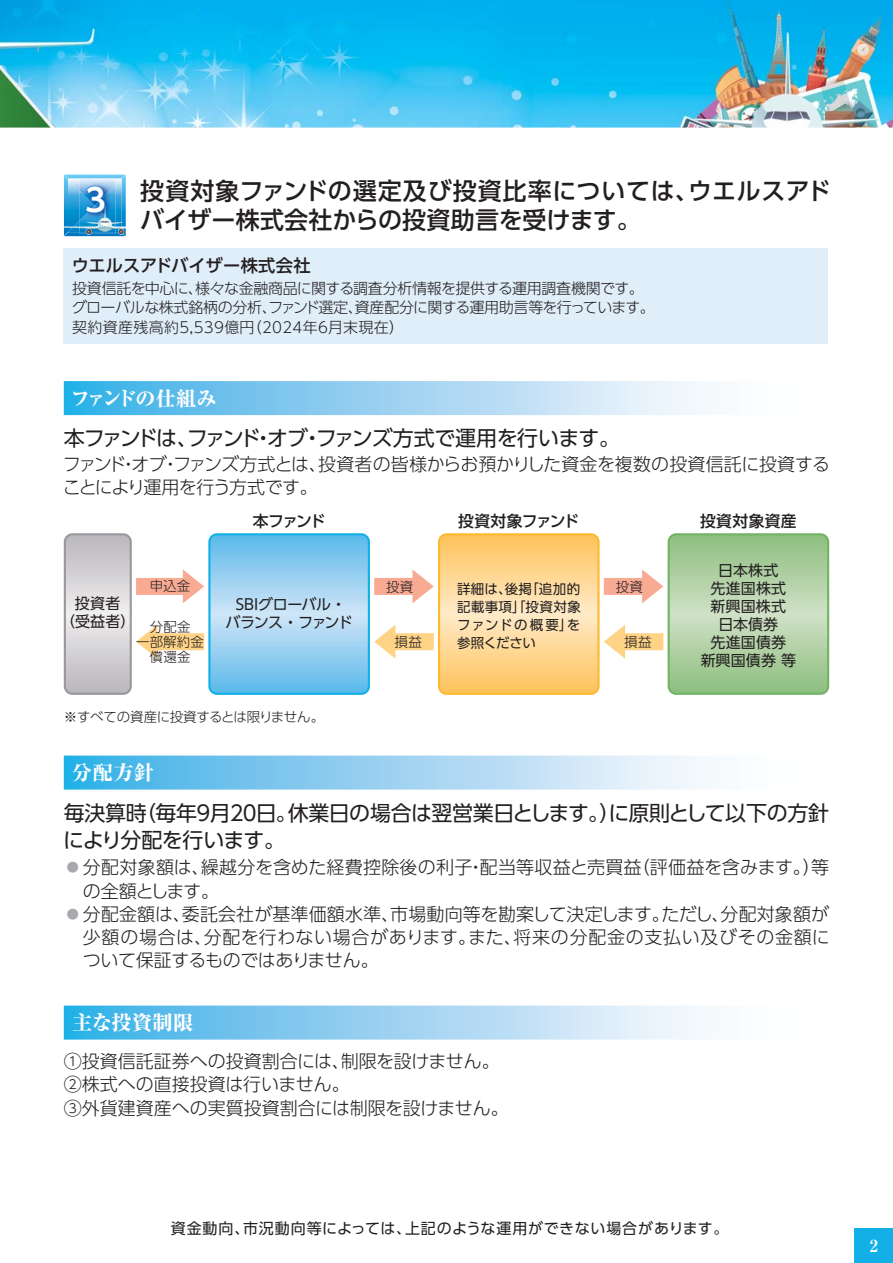
<style>
.page{position:relative;width:893px;height:1263px;background:#fff}
.page>*{position:absolute;margin:0;border:0;box-sizing:border-box;transform-origin:0 0}
.t1{font:31.5px "UD Shin Go Pro De Bold 90 pv RKSJ H";color:#fff}
.t2{font:24px/28.5px "UD Shin Go Pro Medium 90 pv RKSJ H";letter-spacing:.01em;color:#231f20}
.t3{font:21px/27px "UD Shin Go Pro Regular 90 pv RKSJ H";letter-spacing:-.03em;color:#231f20}
.t4{font:20.25px "Ryumin Pro Heavy 90 pv RKSJ H";color:#fff}
.t5{font:20.25px "Ryumin Pro Heavy 90 pv RKSJ H";letter-spacing:-.05em;color:#fff}
.t6{font:18px/23.2px "UD Shin Go Pro Light 90 pv RKSJ H";color:#231f20}
.t7{font:18px/23.2px "UD Shin Go Pro Light 90 pv RKSJ H";letter-spacing:-.025em;color:#231f20}
.t8{font:17.25px "UD Shin Go Pro Medium 90 pv RKSJ H";letter-spacing:.01em;color:#231f20}
.t9{font:16.5px "Ryumin Pro Ex Bold 90 pv RKSJ H";color:#fff}
.t10{font:15.75px "UD Shin Go Pro Medium 90 pv RKSJ H";color:#231f20}
.t11{font:15.75px "UD Shin Go Pro Medium 90 pv RKSJ H";letter-spacing:-.055em;color:#231f20}
.t12{font:15px/19.5px "UD Shin Go Pro Light 90 pv RKSJ H";letter-spacing:-.02em;color:#231f20}
.t13{font:15px/18px "UD Shin Go Pro Regular 90 pv RKSJ H";letter-spacing:.015em;color:#231f20;text-align:center}
.t14{font:15px "UD Shin Go Pro Regular 90 pv RKSJ H";letter-spacing:.055em;color:#231f20}
.t15{font:15px/18px "UD Shin Go Pro Regular 90 pv RKSJ H";letter-spacing:-.025em;color:#231f20;text-align:center}
.t16{font:13.5px/18px "UD Shin Go Pro Regular 90 pv RKSJ H";letter-spacing:.025em;color:#231f20;text-align:justify}
.t17{font:13.5px/15px "UD Shin Go Pro Light 90 pv RKSJ H";color:#231f20;text-align:center}
.t18{font:13.5px "UD Shin Go Pro Light 90 pv RKSJ H";letter-spacing:-.025em;color:#231f20}
.s1{font-family:"Gothic MB101 Pro Light 90 pv RKSJ H";color:#aaa7ad}
</style>
<div class="page">
<img style="left:64px;top:381px;width:646px;height:34px">
<img style="left:73px;top:389px;width:142px;height:18px">
<svg style="left:64px;top:533px;width:765px;height:162px"></svg>
<img style="left:64px;top:755px;width:646px;height:34px">
<img style="left:73px;top:763px;width:81px;height:19px">
<img style="left:64px;top:1005px;width:646px;height:34px">
<img style="left:73px;top:1013px;width:120px;height:19px">
<svg style="left:64px;top:174px;width:62px;height:62px;background:#4ea5d6"></svg>
<div style="left:64px;top:249px;width:764px;height:95px;background:#e0eefa"></div>
<div style="left:855px;top:1228px;width:38px;height:34px;background:#12b0e6"></div>
<img style="left:0;top:0;width:893px;height:128px">
<h1 class="t1" style="left:85px;top:188px;width:22px">3</h1>
<h2 class="t2" style="left:140px;top:180px;width:692px">投資対象ファンドの選定及び投資比率については、ウエルスアドバイザー株式会社からの投資助言を受けます。</h2>
<p class="t8" style="left:72px;top:259px;width:240px">ウエルスアドバイザー株式会社</p>
<p class="t12" style="left:72px;top:280px;width:584px">投資信託を中心に、様々な金融商品に関する調査分析情報を提供する運用調査機関です。グローバルな株式銘柄の分析、ファンド選定、資産配分に関する運用助言等を行っています。契約資産残高約5,539億円（2024年6月末現在）</p>
<p class="t5" style="left:70px;top:391px;width:148px">ファンドの仕組み</p>
<p class="t3" style="left:64px;top:428px;width:558px">本ファンドは、ファンド・オブ・ファンズ方式で運用を行います。</p>
<p class="t7" style="left:63px;top:455px;width:769px">ファンド・オブ・ファンズ方式とは、投資者の皆様からお預かりした資金を複数の投資信託に投資することにより運用を行う方式です。</p>
<p class="t10" style="left:253px;top:515px;width:74px">本ファンド</p>
<p class="t11" style="left:458px;top:515px;width:122px">投資対象ファンド</p>
<p class="t13" style="left:60px;top:596px;width:77px">投資者<br>（受益者）</p>
<p class="t17" style="left:150px;top:581px;width:42px">申込金</p>
<p class="t17" style="left:616px;top:581px;width:29px">投資</p>
<p class="t17" style="left:386px;top:581px;width:29px">投資</p>
<p class="t16" style="left:457px;top:582px;width:125px">詳細は、後掲「追加的記載事項」「投資対象ファンドの概要」を参照ください</p>
<p class="t15" style="left:226px;top:598px;width:128px">SBIグローバル・バランス・ファンド</p>
<p class="t17" style="left:136px;top:621px;width:69px">分配金<br>一部解約金償還金</p>
<p class="t17" style="left:395px;top:636px;width:29px">損益</p>
<p class="t17" style="left:624px;top:636px;width:29px">損益</p>
<p class="t18" style="left:64px;top:711px;width:262px">※すべての資産に投資するとは限りません。</p>
<p class="t10" style="left:700px;top:515px;width:98px">投資対象資産</p>
<p class="t13" style="left:701px;top:563px;width:97px">日本株式<br>先進国株式<br>新興国株式<br>日本債券<br>先進国債券<br>新興国債券 等</p>
<p class="t4" style="left:72px;top:765px;width:83px">分配方針</p>
<p class="t3" style="left:63px;top:802px;width:768px">毎決算時（毎年9月20日。休業日の場合は翌営業日とします。）に原則として以下の方針により分配を行います。</p>
<p class="t6" style="left:83px;top:858px;width:748px;text-indent:-19px"><span class="s1">●</span>分配対象額は、繰越分を含めた経費控除後の利子・配当等収益と売買益（評価益を含みます。）等の全額とします。</p>
<p class="t6" style="left:83px;top:905px;width:749px;text-align:justify;text-indent:-19px"><span class="s1">●</span>分配金額は、委託会社が基準価額水準、市場動向等を勘案して決定します。ただし、分配対象額が少額の場合は、分配を行わない場合があります。また、将来の分配金の支払い及びその金額について保証するものではありません。</p>
<p class="t4" style="left:72px;top:1015px;width:123px">主な投資制限</p>
<p class="t6" style="left:64px;top:1052px;width:447px">①投資信託証券への投資割合には、制限を設けません。<br>②株式への直接投資は行いません。<br>③外貨建資産への実質投資割合には制限を設けません。</p>
<p class="t14" style="left:171px;top:1222px;width:559px">資金動向、市況動向等によっては、上記のような運用ができない場合があります。</p>
<p class="t9" style="left:870px;top:1239px;width:10px">2</p>
</div>
